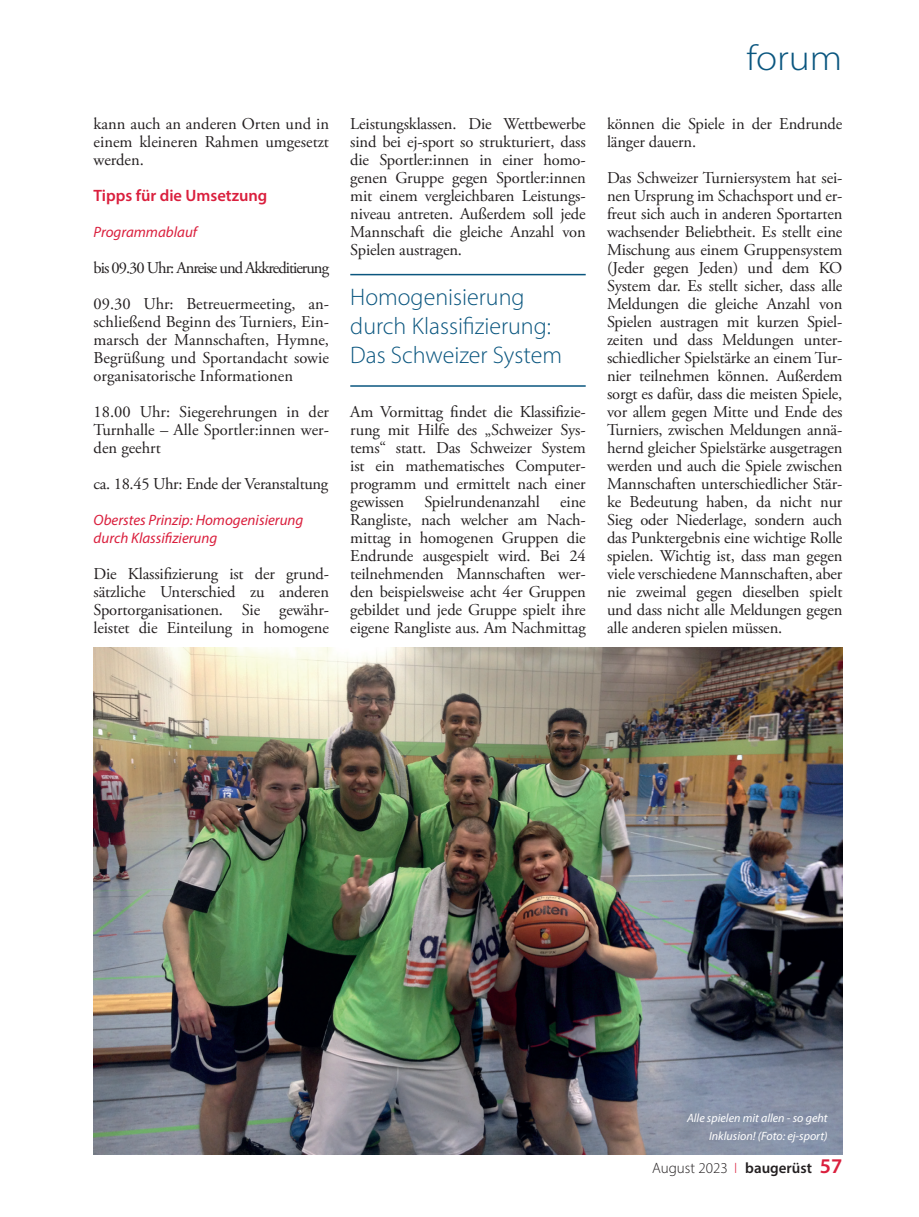
<style>
.page{position:relative;width:919px;height:1217px;background:#fff}
.page>*{position:absolute;margin:0;border:0;box-sizing:border-box;transform-origin:0 0}
.t1{font:300 36px "Myriad Pro";color:#0a567f;scale:1.1 1}
.t2{font:300 24px/28.8px "Myriad Pro";color:#0a567f}
.t3{font:16.5px/18px "Adobe Garamond Pro";letter-spacing:-.01em;color:#231f20;text-align:justify}
.t4{font:16.5px/36px "Adobe Garamond Pro";letter-spacing:-.06em;color:#231f20}
.t5{font:600 16.5px "Myriad Pro";color:#da1f3d}
.t6{font:italic 15px/18px "Myriad Pro";color:#da1f3d}
.t7{font:300 15px "Myriad Pro";color:#231f20}
.t8{font:italic 12px/18px "Myriad Pro";color:#fff;text-align:right}
.s1{color:#da1f3d}
.s2{font-weight:600}
.s3{font-weight:600;font-size:21px;color:#da1f3d}
</style>
<div class="page">
<img style="left:94px;top:647px;width:748px;height:507px">
<hr style="left:350px;top:274px;width:235px;height:1px;background:#0a567f">
<hr style="left:350px;top:385px;width:235px;height:1px;background:#0a567f">
<p class="t3" style="left:94px;top:115px;width:237px">kann auch an anderen Orten und in einem kleineren Rahmen umgesetzt werden.</p>
<p class="t5" style="left:94px;top:185px;width:175px">Tipps für die Umsetzung</p>
<p class="t6" style="left:94px;top:222px;width:105px">Programmablauf</p>
<p class="t4" style="left:94px;top:250px;width:237px">bis 09.30 Uhr: Anreise und Akkreditierung<br>09.30 Uhr: Betreuermeeting, an-</p>
<p class="t3" style="left:94px;top:313px;width:237px">schließend Beginn des Turniers, Ein&shy;marsch der Mannschaften, Hymne, Begrüßung und Sportandacht sowie organisatorische Informationen</p>
<p class="t3" style="left:94px;top:403px;width:237px">18.00 Uhr: Siegerehrungen in der Turnhalle – Alle Sportler:innen wer&shy;den geehrt</p>
<p class="t3" style="left:94px;top:475px;width:236px">ca. 18.45 Uhr: Ende der Veranstaltung</p>
<p class="t6" style="left:94px;top:510px;width:211px">Oberstes Prinzip: Homogenisierung durch Klassifizierung</p>
<p class="t3" style="left:94px;top:565px;width:237px">Die Klassifizierung ist der grund&shy;sätzliche Unterschied zu anderen Sportorganisationen. Sie gewähr&shy;leistet die Einteilung in homogene</p>
<p class="t3" style="left:350px;top:115px;width:237px">Leistungsklassen. Die Wettbewerbe sind bei ej-sport so strukturiert, dass die Sportler:innen in einer homo&shy;genen Gruppe gegen Sportler:innen mit einem vergleichbaren Leistungs&shy;niveau antreten. Außerdem soll jede Mannschaft die gleiche Anzahl von Spielen austragen.</p>
<h2 class="t2" style="left:350px;top:282px;width:213px">Homogenisierung durch Klassifizierung:<br>Das Schweizer System</h2>
<p class="t3" style="left:350px;top:403px;width:237px">Am Vormittag findet die Klassifizie&shy;rung mit Hilfe des „Schweizer Sys&shy;tems“ statt. Das Schweizer System ist ein mathematisches Computer&shy;programm und ermittelt nach einer gewissen Spielrundenanzahl eine Rangliste, nach welcher am Nach&shy;mittag in homogenen Gruppen die Endrunde ausgespielt wird. Bei 24 teilnehmenden Mannschaften wer&shy;den beispielsweise acht 4er Gruppen gebildet und jede Gruppe spielt ihre eigene Rangliste aus. Am Nachmittag</p>
<h1 class="t1" style="left:746px;top:36px;width:89px">forum</h1>
<p class="t3" style="left:607px;top:115px;width:237px">können die Spiele in der Endrunde länger dauern.</p>
<p class="t3" style="left:607px;top:169px;width:237px">Das Schweizer Turniersystem hat sei&shy;nen Ursprung im Schachsport und er&shy;freut sich auch in anderen Sportarten wachsender Beliebtheit. Es stellt eine Mischung aus einem Gruppensystem (Jeder gegen Jeden) und dem KO System dar. Es stellt sicher, dass alle Meldungen die gleiche Anzahl von Spielen austragen mit kurzen Spiel&shy;zeiten und dass Meldungen unter&shy;schiedlicher Spielstärke an einem Tur&shy;nier teilnehmen können. Außerdem sorgt es dafür, dass die meisten Spiele, vor allem gegen Mitte und Ende des Turniers, zwischen Meldungen annä&shy;hernd gleicher Spielstärke ausgetragen werden und auch die Spiele zwischen Mannschaften unterschiedlicher Stär&shy;ke Bedeutung haben, da nicht nur Sieg oder Niederlage, sondern auch das Punktergebnis eine wichtige Rolle spielen. Wichtig ist, dass man gegen viele verschiedene Mannschaften, aber nie zweimal gegen dieselben spielt und dass nicht alle Meldungen gegen alle anderen spielen müssen.</p>
<p class="t8" style="left:687px;top:1108px;width:142px">Alle spielen mit allen - so geht<br>Inklusion! (Foto: ej-sport)</p>
<p class="t7" style="left:652px;top:1158px;width:192px">August 2023 <span class="s1">I</span> <span class="s2">baugerüst</span> <span class="s3">57</span></p>
</div>
